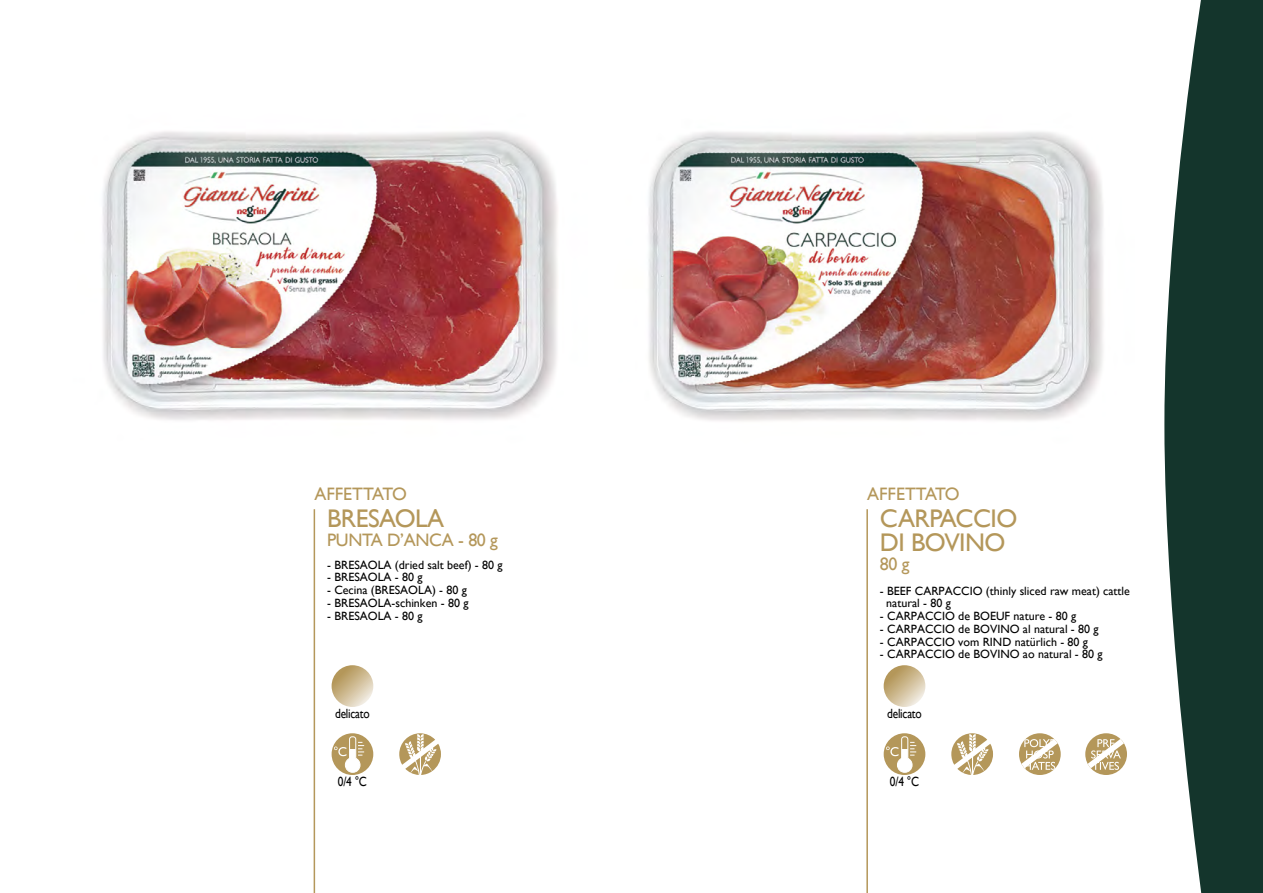
<style>
.page{position:relative;width:1263px;height:893px;background:#fff}
.page>*{position:absolute;margin:0;border:0;box-sizing:border-box;transform-origin:0 0}
.t1{font:25.5px/24px "Gill Sans";letter-spacing:-.02em;color:#b4975a}
.t2{font:18px "Gill Sans";color:#b4975a}
.t3{font:13.35px "Gill Sans";letter-spacing:-.02em;color:#000;scale:.85 1}
.t4{font:12px/12.8px "Gill Sans";color:#000}
</style>
<div class="page">
<hr style="left:314px;top:509px;width:1px;height:384px;background:#b4975a">
<svg style="left:332px;top:665px;width:41px;height:42px"></svg>
<div style="left:332px;top:733px;width:41px;height:42px;background:#b4975a;border-radius:50%"></div>
<svg style="left:334px;top:736px;width:30px;height:37px"></svg>
<svg style="left:399px;top:733px;width:42px;height:42px"></svg>
<img style="left:102px;top:131px;width:456px;height:289px">
<img style="left:648px;top:132px;width:455px;height:289px">
<hr style="left:866px;top:509px;width:2px;height:384px;background:#b4975a">
<svg style="left:884px;top:665px;width:41px;height:42px"></svg>
<div style="left:884px;top:733px;width:41px;height:42px;background:#b4975a;border-radius:50%"></div>
<svg style="left:886px;top:736px;width:30px;height:37px"></svg>
<svg style="left:951px;top:733px;width:42px;height:42px"></svg>
<svg style="left:1019px;top:733px;width:42px;height:42px"></svg>
<svg style="left:1020px;top:735px;width:39px;height:36px"></svg>
<svg style="left:1085px;top:733px;width:42px;height:42px"></svg>
<svg style="left:1086px;top:735px;width:39px;height:36px"></svg>
<svg style="left:1164px;top:0;width:99px;height:893px;fill:#14352c"></svg>
<h2 class="t2" style="left:314px;top:484px;width:94px">AFFETTATO</h2>
<h1 class="t1" style="left:327px;top:506px;width:119px">BRESAOLA</h1>
<h2 class="t2" style="left:327px;top:529px;width:12px">punta</h2>
<h2 class="t2" style="left:387px;top:529px;width:31px">d’anca</h2>
<h2 class="t2" style="left:458px;top:529px;width:41px">- 80 g</h2>
<p class="t4" style="left:327px;top:558px;width:177px">- BRESAOLA (dried salt beef) - 80 g</p>
<p class="t4" style="left:327px;top:571px;width:97px">- BRESAOLA - 80 g</p>
<p class="t4" style="left:327px;top:583px;width:141px">- Cecina (BRESAOLA) - 80 g</p>
<p class="t4" style="left:327px;top:596px;width:143px">- BRESAOLA-schinken - 80 g</p>
<p class="t4" style="left:327px;top:609px;width:97px">- BRESAOLA - 80 g</p>
<h2 class="t2" style="left:867px;top:484px;width:94px">AFFETTATO</h2>
<h1 class="t1" style="left:880px;top:506px;width:139px">CARPACCIO<br>DI BOVINO</h1>
<h2 class="t2" style="left:880px;top:553px;width:31px">80 g</h2>
<p class="t4" style="left:886px;top:584px;width:245px;text-indent:-6px">- BEEF CARPACCIO (thinly sliced raw meat) cattle natural - 80 g</p>
<p class="t4" style="left:880px;top:609px;width:198px">- CARPACCIO de BOEUF nature - 80 g</p>
<p class="t4" style="left:880px;top:622px;width:220px">- CARPACCIO de BOVINO al natural - 80 g</p>
<p class="t4" style="left:880px;top:635px;width:210px">- CARPACCIO vom RIND natürlich - 80 g</p>
<p class="t4" style="left:880px;top:648px;width:224px">- CARPACCIO de BOVINO ao natural - 80 g</p>
<p class="t3" style="left:335px;top:706px;width:42px">delicato</p>
<p class="t3" style="left:887px;top:706px;width:42px">delicato</p>
<p class="t3" style="left:338px;top:774px;width:36px">0/4 °C</p>
<p class="t3" style="left:890px;top:774px;width:36px">0/4 °C</p>
</div>
